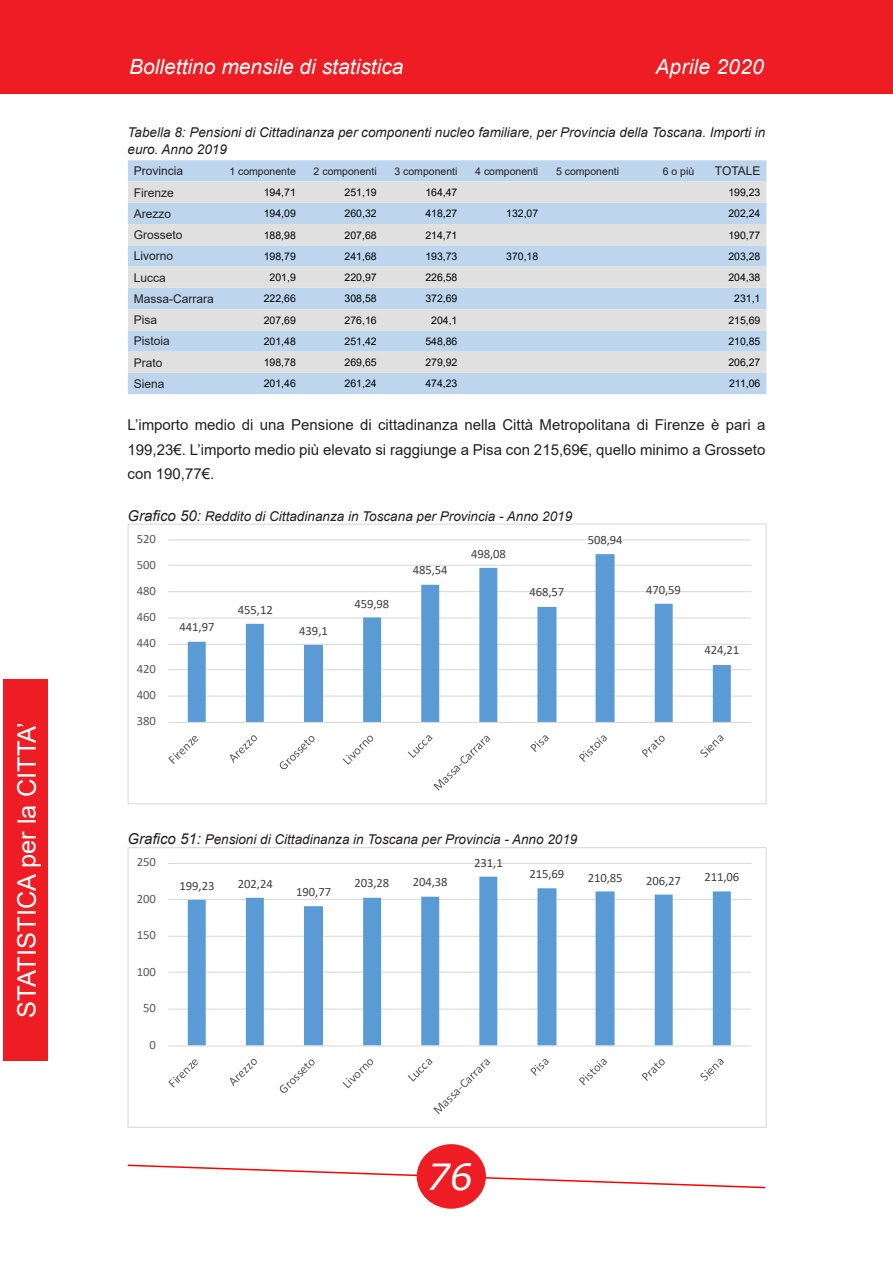
<style>
.page{position:relative;width:893px;height:1263px;background:#fff}
.page>*{position:absolute;margin:0;border:0;box-sizing:border-box;transform-origin:0 0}
.t1{font:italic 36px "Verdana";color:#fff}
.t2{font:25.5px "Arial";color:#fff}
.t3{font:italic 21px "Arial";color:#fff}
.testo{font:15px/24.8px "Arial";color:#231f20;text-align:justify}
.didascalie{font:italic 13.5px/16.5px "Arial";color:#231f20}
.t4{font:12.6px "Calibri";letter-spacing:-.005em;color:#404040}
.t5{font:12.6px "Calibri";letter-spacing:-.005em;color:#595959}
.testo_tabelle{font:12px "Arial";color:#231f20}
.t6{font:10.5px "Arial";color:#000}
.testo_tabelle-2{font:10.5px "Arial";color:#231f20}
.s1{font-size:15px}
</style>
<div class="page">
<div style="left:0;top:0;width:893px;height:94px;background:#ee1d23"></div>
<svg style="left:127px;top:1164px;width:639px;height:25px"></svg>
<div style="left:3px;top:679px;width:45px;height:382px;background:#ee1d23"></div>
<div style="left:417px;top:1144px;width:69px;height:65px;background:#ee1d23;border-radius:50%"></div>
<div style="left:128px;top:160px;width:638px;height:234px;background:#bdd6ee"></div>
<svg style="left:128px;top:182px;width:638px;height:191px;background:#d0dbe6"></svg>
<hr style="left:168px;top:695px;width:583px;height:2px;background:#d9d9d9">
<hr style="left:168px;top:669px;width:583px;height:1px;background:#d9d9d9">
<hr style="left:168px;top:644px;width:583px;height:1px;background:#d9d9d9">
<hr style="left:168px;top:617px;width:583px;height:1px;background:#d9d9d9">
<hr style="left:168px;top:591px;width:583px;height:1px;background:#d9d9d9">
<hr style="left:168px;top:565px;width:583px;height:1px;background:#d9d9d9">
<hr style="left:168px;top:539px;width:583px;height:1px;background:#d9d9d9">
<svg style="left:188px;top:554px;width:543px;height:168px"></svg>
<hr style="left:168px;top:722px;width:583px;height:1px;background:#d9d9d9">
<svg style="left:168px;top:735px;width:31px;height:29px"></svg>
<svg style="left:230px;top:735px;width:27px;height:28px"></svg>
<svg style="left:279px;top:736px;width:36px;height:34px"></svg>
<svg style="left:342px;top:735px;width:32px;height:30px"></svg>
<svg style="left:408px;top:735px;width:82px;height:56px"></svg>
<svg style="left:530px;top:735px;width:19px;height:17px"></svg>
<svg style="left:579px;top:735px;width:28px;height:27px"></svg>
<svg style="left:641px;top:735px;width:24px;height:22px"></svg>
<svg style="left:700px;top:735px;width:24px;height:23px"></svg>
<div style="left:128px;top:523px;width:639px;height:281px;border:1px solid #d9d9d9"></div>
<hr style="left:168px;top:1008px;width:583px;height:1px;background:#d9d9d9">
<hr style="left:168px;top:972px;width:583px;height:1px;background:#d9d9d9">
<hr style="left:168px;top:936px;width:583px;height:1px;background:#d9d9d9">
<hr style="left:168px;top:899px;width:583px;height:1px;background:#d9d9d9">
<hr style="left:168px;top:863px;width:583px;height:1px;background:#d9d9d9">
<svg style="left:188px;top:877px;width:543px;height:168px"></svg>
<hr style="left:168px;top:1045px;width:583px;height:1px;background:#d9d9d9">
<svg style="left:168px;top:1059px;width:31px;height:29px"></svg>
<svg style="left:230px;top:1058px;width:27px;height:28px"></svg>
<svg style="left:279px;top:1059px;width:36px;height:34px"></svg>
<svg style="left:342px;top:1059px;width:32px;height:29px"></svg>
<svg style="left:408px;top:1058px;width:82px;height:56px"></svg>
<svg style="left:530px;top:1058px;width:19px;height:18px"></svg>
<svg style="left:579px;top:1059px;width:28px;height:26px"></svg>
<svg style="left:641px;top:1059px;width:24px;height:22px"></svg>
<svg style="left:700px;top:1058px;width:24px;height:23px"></svg>
<div style="left:128px;top:847px;width:639px;height:281px;border:1px solid #d9d9d9"></div>
<h2 class="t2" style="left:9px;top:1017px;width:297px;rotate:-90deg">STATISTICA per la CITTA’</h2>
<h3 class="t3" style="left:129px;top:53px;width:276px">Bollettino mensile di statistica</h3>
<h3 class="t3" style="left:655px;top:53px;width:110px">Aprile 2020</h3>
<p class="didascalie" style="left:128px;top:125px;width:639px">Tabella 8: Pensioni di Cittadinanza per componenti nucleo familiare, per Provincia della Toscana. Importi in euro. Anno 2019</p>
<p class="testo_tabelle" style="left:134px;top:163px;width:51px">Provincia</p>
<p class="testo_tabelle-2" style="left:229px;top:164px;width:68px">1 componente</p>
<p class="testo_tabelle-2" style="left:314px;top:164px;width:65px">2 componenti</p>
<p class="testo_tabelle-2" style="left:394px;top:164px;width:65px">3 componenti</p>
<p class="testo_tabelle-2" style="left:475px;top:164px;width:65px">4 componenti</p>
<p class="testo_tabelle-2" style="left:556px;top:164px;width:65px">5 componenti</p>
<p class="testo_tabelle-2" style="left:663px;top:164px;width:33px">6 o più</p>
<p class="testo_tabelle" style="left:715px;top:163px;width:47px">TOTALE</p>
<p class="testo_tabelle" style="left:134px;top:184px;width:42px">Firenze</p>
<p class="t6" style="left:264px;top:185px;width:34px">194,71</p>
<p class="t6" style="left:345px;top:185px;width:34px">251,19</p>
<p class="t6" style="left:425px;top:185px;width:34px">164,47</p>
<p class="t6" style="left:728px;top:185px;width:34px">199,23</p>
<p class="testo_tabelle" style="left:134px;top:205px;width:39px">Arezzo</p>
<p class="t6" style="left:264px;top:206px;width:34px">194,09</p>
<p class="t6" style="left:345px;top:206px;width:34px">260,32</p>
<p class="t6" style="left:425px;top:206px;width:34px">418,27</p>
<p class="t6" style="left:506px;top:206px;width:34px">132,07</p>
<p class="t6" style="left:728px;top:206px;width:34px">202,24</p>
<p class="testo_tabelle" style="left:134px;top:227px;width:50px">Grosseto</p>
<p class="t6" style="left:264px;top:228px;width:34px">188,98</p>
<p class="t6" style="left:345px;top:228px;width:34px">207,68</p>
<p class="t6" style="left:425px;top:228px;width:34px">214,71</p>
<p class="t6" style="left:728px;top:228px;width:34px">190,77</p>
<p class="testo_tabelle" style="left:134px;top:248px;width:41px">Livorno</p>
<p class="t6" style="left:264px;top:249px;width:34px">198,79</p>
<p class="t6" style="left:345px;top:249px;width:34px">241,68</p>
<p class="t6" style="left:425px;top:249px;width:34px">193,73</p>
<p class="t6" style="left:506px;top:249px;width:34px">370,18</p>
<p class="t6" style="left:728px;top:249px;width:34px">203,28</p>
<p class="testo_tabelle" style="left:134px;top:269px;width:34px">Lucca</p>
<p class="t6" style="left:270px;top:270px;width:28px">201,9</p>
<p class="t6" style="left:345px;top:270px;width:34px">220,97</p>
<p class="t6" style="left:425px;top:270px;width:34px">226,58</p>
<p class="t6" style="left:728px;top:270px;width:34px">204,38</p>
<p class="testo_tabelle" style="left:134px;top:290px;width:82px">Massa-Carrara</p>
<p class="t6" style="left:264px;top:291px;width:34px">222,66</p>
<p class="t6" style="left:345px;top:291px;width:34px">308,58</p>
<p class="t6" style="left:425px;top:291px;width:34px">372,69</p>
<p class="t6" style="left:734px;top:291px;width:28px">231,1</p>
<p class="testo_tabelle" style="left:134px;top:312px;width:25px">Pisa</p>
<p class="t6" style="left:264px;top:313px;width:34px">207,69</p>
<p class="t6" style="left:345px;top:313px;width:34px">276,16</p>
<p class="t6" style="left:431px;top:313px;width:28px">204,1</p>
<p class="t6" style="left:728px;top:313px;width:34px">215,69</p>
<p class="testo_tabelle" style="left:134px;top:333px;width:38px">Pistoia</p>
<p class="t6" style="left:264px;top:334px;width:34px">201,48</p>
<p class="t6" style="left:345px;top:334px;width:34px">251,42</p>
<p class="t6" style="left:425px;top:334px;width:34px">548,86</p>
<p class="t6" style="left:728px;top:334px;width:34px">210,85</p>
<p class="testo_tabelle" style="left:134px;top:354px;width:30px">Prato</p>
<p class="t6" style="left:264px;top:355px;width:34px">198,78</p>
<p class="t6" style="left:345px;top:355px;width:34px">269,65</p>
<p class="t6" style="left:425px;top:355px;width:34px">279,92</p>
<p class="t6" style="left:728px;top:355px;width:34px">206,27</p>
<p class="testo_tabelle" style="left:134px;top:375px;width:32px">Siena</p>
<p class="t6" style="left:264px;top:376px;width:34px">201,46</p>
<p class="t6" style="left:345px;top:376px;width:34px">261,24</p>
<p class="t6" style="left:425px;top:376px;width:34px">474,23</p>
<p class="t6" style="left:729px;top:376px;width:33px">211,06</p>
<p class="testo" style="left:128px;top:412px;width:639px">L’importo medio di una Pensione di cittadinanza nella Città Metropolitana di Firenze è pari a 199,23€. L’importo medio più elevato si raggiunge a Pisa con 215,69€, quello minimo a Grosseto con 190,77€.</p>
<p class="didascalie" style="left:128px;top:508px;width:446px"><span class="s1">Grafico 50:</span> Reddito di Cittadinanza in Toscana per Provincia - Anno 2019</p>
<p class="t5" style="left:137px;top:530px;width:21px">520</p>
<p class="t5" style="left:137px;top:556px;width:21px">500</p>
<p class="t5" style="left:137px;top:582px;width:21px">480</p>
<p class="t5" style="left:137px;top:608px;width:21px">460</p>
<p class="t5" style="left:137px;top:634px;width:21px">440</p>
<p class="t5" style="left:137px;top:660px;width:21px">420</p>
<p class="t5" style="left:137px;top:686px;width:21px">400</p>
<p class="t5" style="left:137px;top:712px;width:21px">380</p>
<p class="t4" style="left:179px;top:618px;width:36px">441,97</p>
<p class="t4" style="left:238px;top:601px;width:36px">455,12</p>
<p class="t4" style="left:299px;top:622px;width:30px">439,1</p>
<p class="t4" style="left:354px;top:595px;width:36px">459,98</p>
<p class="t4" style="left:413px;top:561px;width:36px">485,54</p>
<p class="t4" style="left:471px;top:545px;width:36px">498,08</p>
<p class="t4" style="left:529px;top:583px;width:36px">468,57</p>
<p class="t4" style="left:588px;top:531px;width:36px">508,94</p>
<p class="t4" style="left:646px;top:581px;width:36px">470,59</p>
<p class="t4" style="left:704px;top:641px;width:36px">424,21</p>
<p class="didascalie" style="left:128px;top:831px;width:451px"><span class="s1">Grafico 51:</span> Pensioni di Cittadinanza in Toscana per Provincia - Anno 2019</p>
<p class="t4" style="left:179px;top:877px;width:36px">199,23</p>
<p class="t4" style="left:238px;top:875px;width:36px">202,24</p>
<p class="t4" style="left:296px;top:883px;width:36px">190,77</p>
<p class="t5" style="left:137px;top:853px;width:21px">250</p>
<p class="t4" style="left:474px;top:854px;width:30px">231,1</p>
<p class="t4" style="left:529px;top:865px;width:36px">215,69</p>
<p class="t4" style="left:588px;top:868px;width:36px">210,85</p>
<p class="t4" style="left:646px;top:872px;width:36px">206,27</p>
<p class="t4" style="left:704px;top:868px;width:36px">211,06</p>
<p class="t4" style="left:354px;top:874px;width:36px">203,28</p>
<p class="t4" style="left:413px;top:873px;width:36px">204,38</p>
<p class="t5" style="left:137px;top:890px;width:21px">200</p>
<p class="t5" style="left:137px;top:926px;width:21px">150</p>
<p class="t5" style="left:137px;top:963px;width:21px">100</p>
<p class="t5" style="left:143px;top:999px;width:14px">50</p>
<p class="t5" style="left:150px;top:1036px;width:8px">0</p>
<h1 class="t1" style="left:427px;top:1152px;width:47px">76</h1>
</div>
